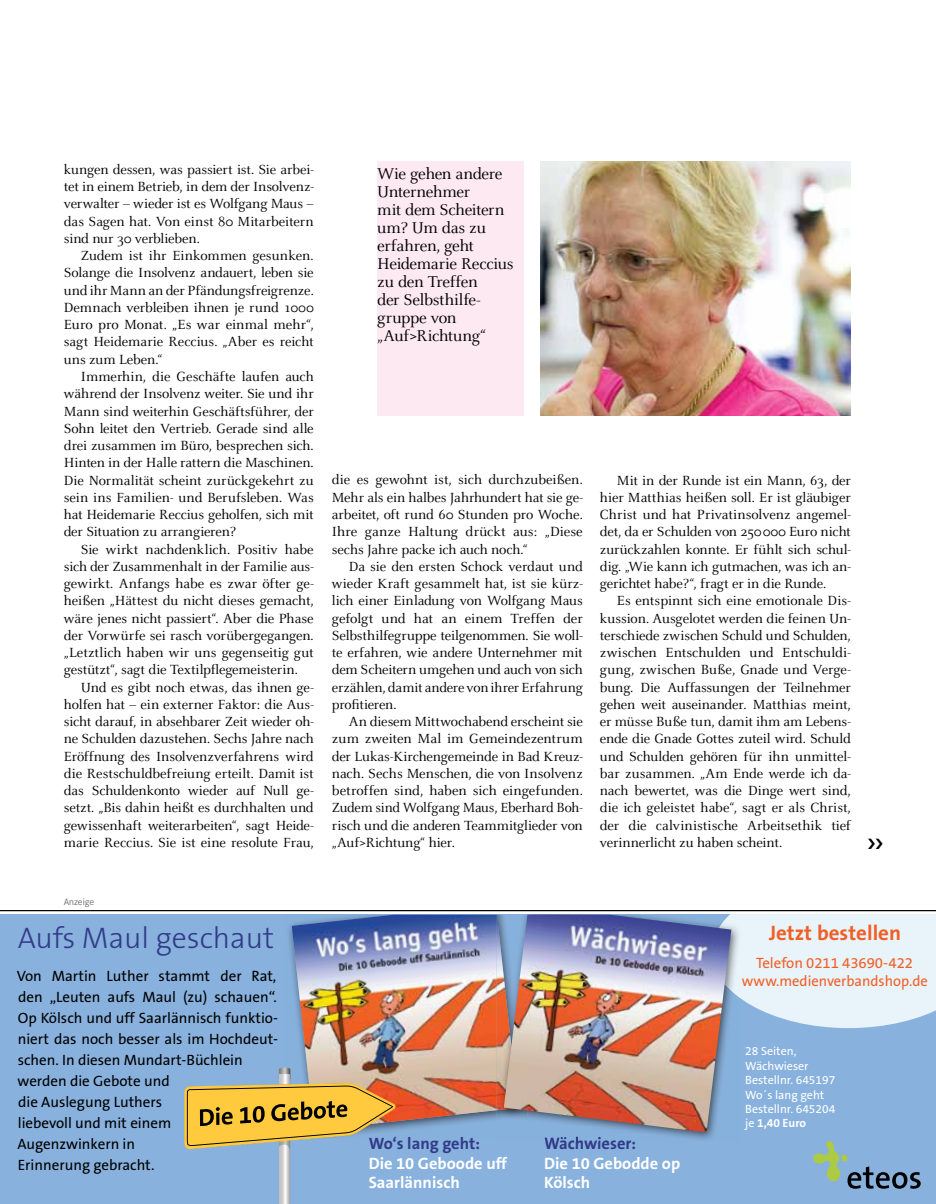
<style>
.page{position:relative;width:936px;height:1204px;background:#fff}
.page>*{position:absolute;margin:0;border:0;box-sizing:border-box;transform-origin:0 0}
.t1{font:300 29.85px "The Sans OT3";color:#323b88}
.t2{font:700 21px "The Sans OT7";color:#f06026}
.t3{font:21px "Celeste";color:#000}
.t4{font:17.25px/18px "Celeste";letter-spacing:-.025em;color:#000}
.t5{font:700 16.5px/19.8px "The Sans OT7";color:#fff}
.t6{font:700 16.5px "The Sans OT7";color:#323b88}
.t7{font:15px/21px "The Sans OT5 Plain";color:#000}
.t8{font:15px/18px "The Sans OT5 Plain";color:#f06026;text-align:center}
.t9{font:14.7px/17.2px "Celeste";letter-spacing:-.01em;color:#000;text-align:justify}
.t10{font:12px/14.4px "The Sans OT5 Plain";color:#fff}
.t11{font:700 12px "The Sans OT7";color:#fff}
.t12{font:9.75px "Corporate S";color:#716f6d}
.s1{font-family:"The Sans OT5 Plain";font-weight:400}
</style>
<div class="page">
<div style="left:0;top:914px;width:935px;height:289px;background:#88b1dd"></div>
<img style="left:292px;top:914px;width:204px;height:216px">
<svg style="left:184px;top:1067px;width:212px;height:136px"></svg>
<svg style="left:813px;top:1141px;width:107px;height:47px"></svg>
<img style="left:496px;top:1110px;width:218px;height:29px">
<img style="left:496px;top:914px;width:7px;height:196px">
<img style="left:544px;top:1136px;width:91px;height:5px">
<img style="left:503px;top:914px;width:224px;height:218px">
<svg style="left:712px;top:914px;width:224px;height:114px;background:#dae5f1"></svg>
<hr style="left:0;top:910px;width:935px;height:1px;background:#000">
<div style="left:377px;top:161px;width:146px;height:254px;background:#fde9f1"></div>
<img style="left:541px;top:161px;width:309px;height:254px">
<p class="t9" style="left:64px;top:161px;width:251px">kungen dessen, was passiert ist. Sie arbei&shy;tet in einem Betrieb, in dem der Insolvenz&shy;verwalter – wieder ist es Wolfgang Maus – das Sagen hat. Von einst 80 Mitarbeitern sind nur 30 verblieben.</p>
<p class="t9" style="left:64px;top:247px;width:251px;text-indent:17px">Zudem ist ihr Einkommen gesunken.<br>Solange die Insolvenz andauert, leben sie und ihr Mann an der Pfändungsfreigrenze.<br>Demnach verbleiben ihnen je rund 1000<br>Euro pro Monat. „Es war einmal mehr“, sagt Heidemarie Reccius. „Aber es reicht uns zum Leben.“</p>
<p class="t9" style="left:64px;top:368px;width:251px;text-indent:17px">Immerhin, die Geschäfte laufen auch während der Insolvenz weiter. Sie und ihr Mann sind weiterhin Geschäftsführer, der Sohn leitet den Vertrieb. Gerade sind alle drei zusammen im Büro, besprechen sich.<br>Hinten in der Halle rattern die Maschinen.<br>Die Normalität scheint zurückgekehrt zu sein ins Familien- und Berufsleben. Was hat Heidemarie Reccius geholfen, sich mit der Situation zu arrangieren?</p>
<p class="t9" style="left:64px;top:540px;width:251px;text-indent:17px">Sie wirkt nachdenklich. Positiv habe sich der Zusammenhalt in der Familie aus&shy;gewirkt. Anfangs habe es zwar öfter ge&shy;heißen „Hättest du nicht dieses gemacht, wäre jenes nicht passiert“. Aber die Phase der Vorwürfe sei rasch vorübergegangen. „Letztlich haben wir uns gegenseitig gut gestützt“, sagt die Textilpflegemeisterin.</p>
<p class="t9" style="left:64px;top:678px;width:251px;text-indent:17px">Und es gibt noch etwas, das ihnen ge&shy;holfen hat – ein externer Faktor: die Aus&shy;sicht darauf, in absehbarer Zeit wieder oh&shy;ne Schulden dazustehen. Sechs Jahre nach Eröffnung des Insolvenzverfahrens wird die Restschuldbefreiung erteilt. Damit ist das Schuldenkonto wieder auf Null ge&shy;setzt. „Bis dahin heißt es durchhalten und gewissenhaft weiterarbeiten“, sagt Heide&shy;marie Reccius. Sie ist eine resolute Frau,</p>
<p class="t4" style="left:377px;top:165px;width:138px">Wie gehen andere<br>Unternehmer<br>mit dem Scheitern um? Um das zu erfahren, geht<br>Heidemarie Reccius zu den Treffen<br>der Selbsthilfe&shy;gruppe von „Auf&gt;Richtung“</p>
<p class="t9" style="left:332px;top:471px;width:252px">die es gewohnt ist, sich durchzubeißen.<br>Mehr als ein halbes Jahrhundert hat sie ge&shy;arbeitet, oft rund 60 Stunden pro Woche.<br>Ihre ganze Haltung drückt aus: „Diese sechs Jahre packe ich auch noch.“</p>
<p class="t9" style="left:332px;top:558px;width:252px;text-indent:17px">Da sie den ersten Schock verdaut und wieder Kraft gesammelt hat, ist sie kürz&shy;lich einer Einladung von Wolfgang Maus gefolgt und hat an einem Treffen der Selbsthilfegruppe teilgenommen. Sie woll&shy;te erfahren, wie andere Unternehmer mit dem Scheitern umgehen und auch von sich erzählen, damit andere von ihrer Erfahrung profitieren.</p>
<p class="t9" style="left:332px;top:713px;width:252px;text-indent:17px">An diesem Mittwochabend erscheint sie zum zweiten Mal im Gemeindezentrum der Lukas-Kirchengemeinde in Bad Kreuz&shy;nach. Sechs Menschen, die von Insolvenz betroffen sind, haben sich eingefunden.<br>Zudem sind Wolfgang Maus, Eberhard Boh&shy;risch und die anderen Teammitglieder von „Auf&gt;Richtung“ hier.</p>
<p class="t9" style="left:600px;top:471px;width:252px;text-indent:17px">Mit in der Runde ist ein Mann, 63, der hier Matthias heißen soll. Er ist gläubiger Christ und hat Privatinsolvenz angemel&shy;det, da er Schulden von 250000 Euro nicht zurückzahlen konnte. Er fühlt sich schul&shy;dig. „Wie kann ich gutmachen, was ich an&shy;gerichtet habe?“, fragt er in die Runde.</p>
<p class="t9" style="left:600px;top:592px;width:252px;text-indent:17px">Es entspinnt sich eine emotionale Dis&shy;kussion. Ausgelotet werden die feinen Un&shy;terschiede zwischen Schuld und Schulden, zwischen Entschulden und Entschuldi&shy;gung, zwischen Buße, Gnade und Verge&shy;bung. Die Auffassungen der Teilnehmer gehen weit auseinander. Matthias meint, er müsse Buße tun, damit ihm am Lebens&shy;ende die Gnade Gottes zuteil wird. Schuld und Schulden gehören für ihn unmittel&shy;bar zusammen. „Am Ende werde ich da&shy;nach bewertet, was die Dinge wert sind, die ich geleistet habe“, sagt er als Christ, der die calvinistische Arbeitsethik tief verinnerlicht zu haben scheint.</p>
<p class="t12" style="left:64px;top:896px;width:32px">Anzeige</p>
<h1 class="t1" style="left:18px;top:918px;width:258px">Aufs Maul geschaut</h1>
<h2 class="t3" style="left:159px;top:956px;width:102px">1/4 AZ N.N.</h2>
<p class="t7" style="left:17px;top:965px;width:263px">Von Martin Luther stammt der Rat, den „Leuten aufs Maul (zu) schauen“.<br>Op Kölsch und uff Saarlännisch funktio&shy;niert das noch besser als im Hochdeut&shy;schen. In diesen Mundart-Büchlein werden die Gebote und<br>die Auslegung Luthers<br>liebevoll und mit einem<br>Augen zwinkern in<br>Erinnerung gebracht.</p>
<p class="t6" style="left:368px;top:1132px;width:113px">Wo‘s lang geht:</p>
<p class="t5" style="left:368px;top:1153px;width:140px">Die 10 Geboode uff<br>Saarlännisch</p>
<p class="t6" style="left:544px;top:1132px;width:93px">Wächwieser:</p>
<p class="t5" style="left:544px;top:1153px;width:138px">Die 10 Gebodde op<br>Kölsch</p>
<h2 class="t2" style="left:769px;top:919px;width:133px">Jetzt bestellen</h2>
<p class="t8" style="left:742px;top:953px;width:187px">Telefon 0211 43690-422 www.medienverbandshop.de</p>
<p class="t10" style="left:745px;top:1044px;width:92px">28 Seiten,<br>Wächwieser<br>Bestellnr. 645197<br>Wo´s lang geht<br>Bestellnr. 645204</p>
<p class="t11" style="left:745px;top:1115px;width:62px"><span class="s1">je</span> 1,40 Euro</p>
</div>
